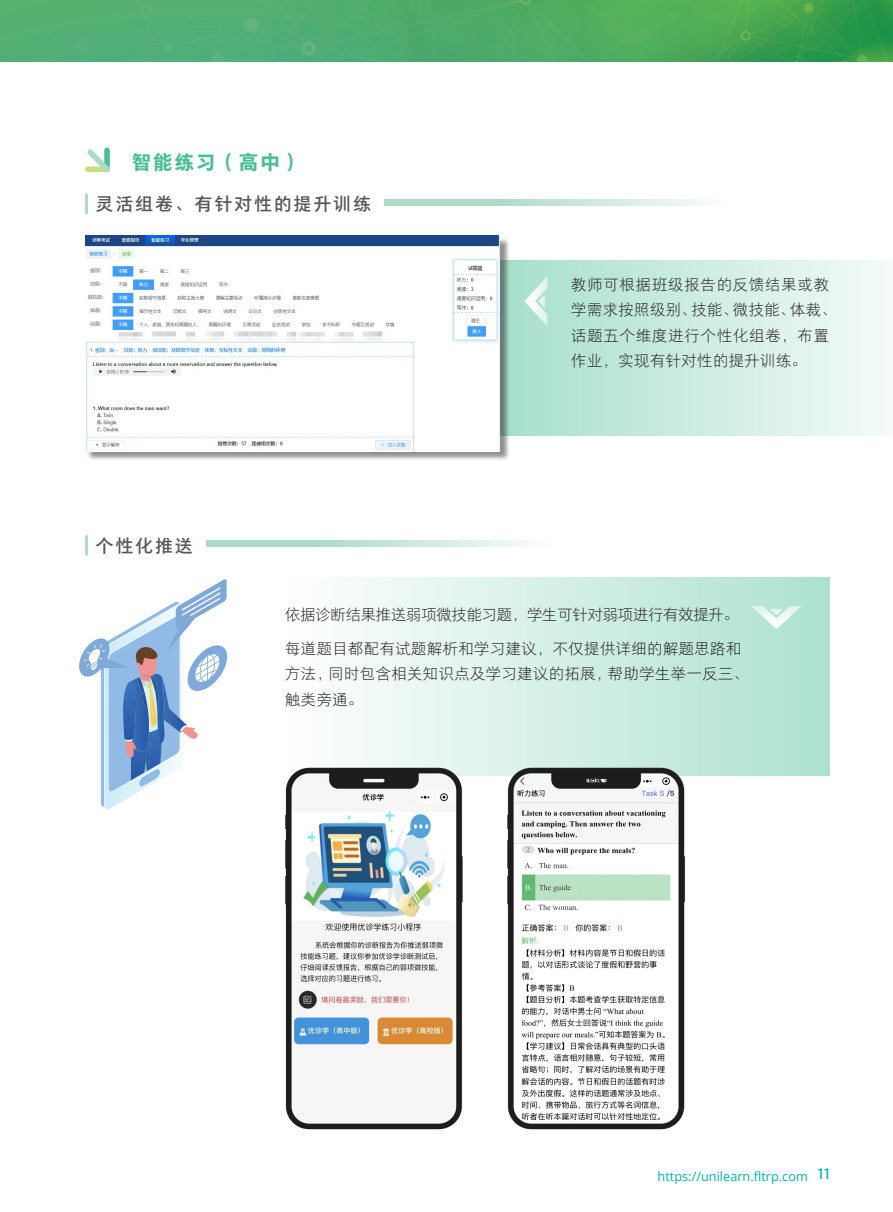
<style>
.page{position:relative;width:893px;height:1212px;background:#fff}
.page>*{position:absolute;margin:0;border:0;box-sizing:border-box;transform-origin:0 0}
._3级{font:19.5px "FZYOUHK 513 B GBK1 0";letter-spacing:.1em;color:#4abe94}
._3级-2{font:18px "FZYOUHK 510 M GBK1 0";letter-spacing:.1em;color:#57585a}
.内文{font:15.75px/25.5px "FZYOUHK 503 L GBK1 0";letter-spacing:.025em;color:#231f20}
.内文-2{font:15.75px/25.5px "FZYOUHK 503 L GBK1 0";color:#231f20}
.内文-3{font:15.75px "FZYOUHK 503 L GBK1 0";letter-spacing:-.04em;color:#231f20}
.t1{font:12.75px "Open Sans";color:#00b5a8}
.s1{font-family:"FZYOUHK 510 M GBK1 0";font-size:15px}
</style>
<div class="page">
<img style="left:0;top:0;width:893px;height:62px">
<div style="left:0;top:0;width:68px;height:34px;background:#54b070"></div>
<svg style="left:510px;top:260px;width:381px;height:175px;background:#ceede2"></svg>
<svg style="left:524px;top:276px;width:24px;height:50px"></svg>
<div style="left:86px;top:237px;width:424px;height:225px;background:#231f20;opacity:.5"></div>
<img style="left:85px;top:236px;width:414px;height:215px">
<svg style="left:227px;top:577px;width:602px;height:199px"></svg>
<img style="left:480px;top:752px;width:223px;height:378px">
<img style="left:271px;top:752px;width:209px;height:378px">
<svg style="left:751px;top:606px;width:51px;height:23px"></svg>
<svg style="left:79px;top:579px;width:148px;height:230px"></svg>
<svg style="left:85px;top:147px;width:25px;height:25px"></svg>
<hr style="left:85px;top:195px;width:3px;height:18px;background:#acdbc5">
<svg style="left:384px;top:199px;width:321px;height:6px;background:#c3e5d5"></svg>
<hr style="left:85px;top:536px;width:3px;height:18px;background:#acdbc5">
<svg style="left:207px;top:541px;width:320px;height:6px;background:#c3e5d5"></svg>
<p class="_3级" style="left:132px;top:152px;width:171px">智能练习（高中）</p>
<p class="_3级-2" style="left:96px;top:194px;width:277px">灵活组卷、有针对性的提升训练</p>
<p class="_3级-2" style="left:96px;top:536px;width:99px">个性化推送</p>
<p class="内文" style="left:571px;top:272px;width:268px">教师可根据班级报告的反馈结果或教学需求按照级别、技能、微技能、体裁、话题五个维度进行个性化组卷，布置作业，实现有针对性的提升训练。</p>
<p class="内文-3" style="left:285px;top:606px;width:456px">依据诊断结果推送弱项微技能习题，学生可针对弱项进行有效提升。</p>
<p class="内文-2" style="left:285px;top:636px;width:466px">每道题目都配有试题解析和学习建议，不仅提供详细的解题思路和方法，同时包含相关知识点及学习建议的拓展，帮助学生举一反三、触类旁通。</p>
<p class="t1" style="left:658px;top:1167px;width:175px">https://unilearn.fltrp.com <span class="s1">11</span></p>
</div>
